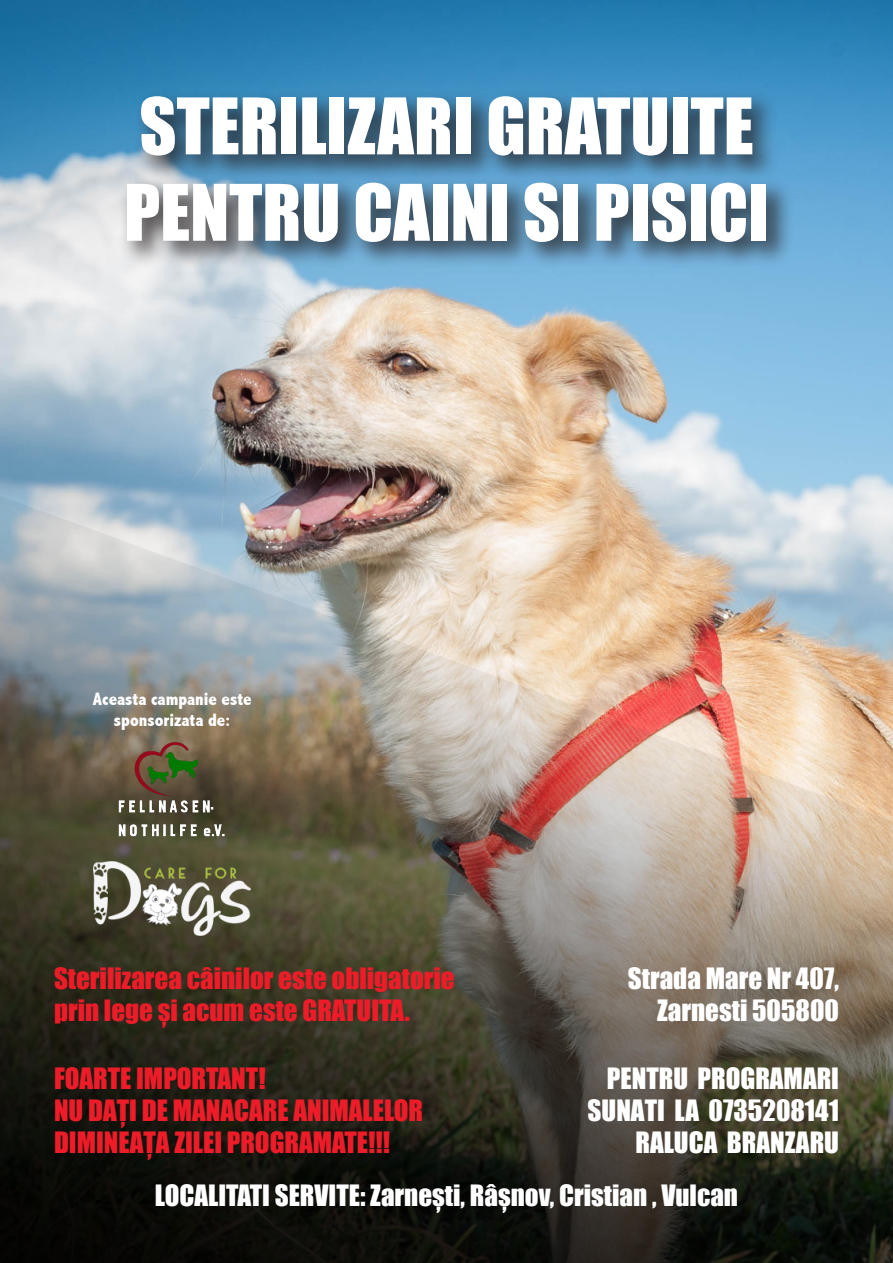
<style>
.page{position:relative;width:893px;height:1263px;background:#fff}
.page>*{position:absolute;margin:0;border:0;box-sizing:border-box;transform-origin:0 0}
.t1{font:72px/86.4px "Impact";color:#fff}
.t2{font:27px/32.4px "Impact";color:#ee1c28}
.t3{font:27px "Impact";color:#fff}
.t4{font:27px "Impact";color:#fff}
.t5{font:800 condensed 18px/21.6px "Abadi";color:#fff;text-align:center}
</style>
<div class="page">
<img style="left:0;top:0;width:893px;height:496px">
<img style="left:0;top:496px;width:893px;height:767px">
<div style="left:119px;top:89px;width:676px;height:181px;background:#231f20;opacity:.75"></div>
<img style="left:94px;top:861px;width:157px;height:74px">
<img style="left:119px;top:742px;width:107px;height:95px">
<p class="t1" style="left:124px;top:81px;width:646px">STERILIZARI GRATUITE<br>PENTRU CAINI SI PISICI</p>
<p class="t5" style="left:93px;top:688px;width:160px">Aceasta campanie este sponsorizata de:</p>
<p class="t2" style="left:54px;top:961px;width:402px">Sterilizarea câinilor este obligatorie prin lege și acum este GRATUITA.</p>
<p class="t2" style="left:54px;top:1061px;width:213px">FOARTE IMPORTANT!</p>
<p class="t2" style="left:54px;top:1093px;width:371px">NU DAȚI DE MANACARE ANIMALELOR<br>DIMINEAȚA ZILEI PROGRAMATE!!!</p>
<p class="t3" style="left:628px;top:957px;width:213px">Strada Mare Nr 407,</p>
<p class="t3" style="left:657px;top:989px;width:183px">Zarnesti 505800</p>
<p class="t4" style="left:607px;top:1057px;width:234px">PENTRU PROGRAMARI</p>
<p class="t4" style="left:588px;top:1089px;width:253px">SUNATI LA 0735208141</p>
<p class="t4" style="left:635px;top:1122px;width:205px">RALUCA BRANZARU</p>
<p class="t3" style="left:155px;top:1175px;width:585px">LOCALITATI SERVITE: Zarnești, Râșnov, Cristian , Vulcan</p>
</div>
